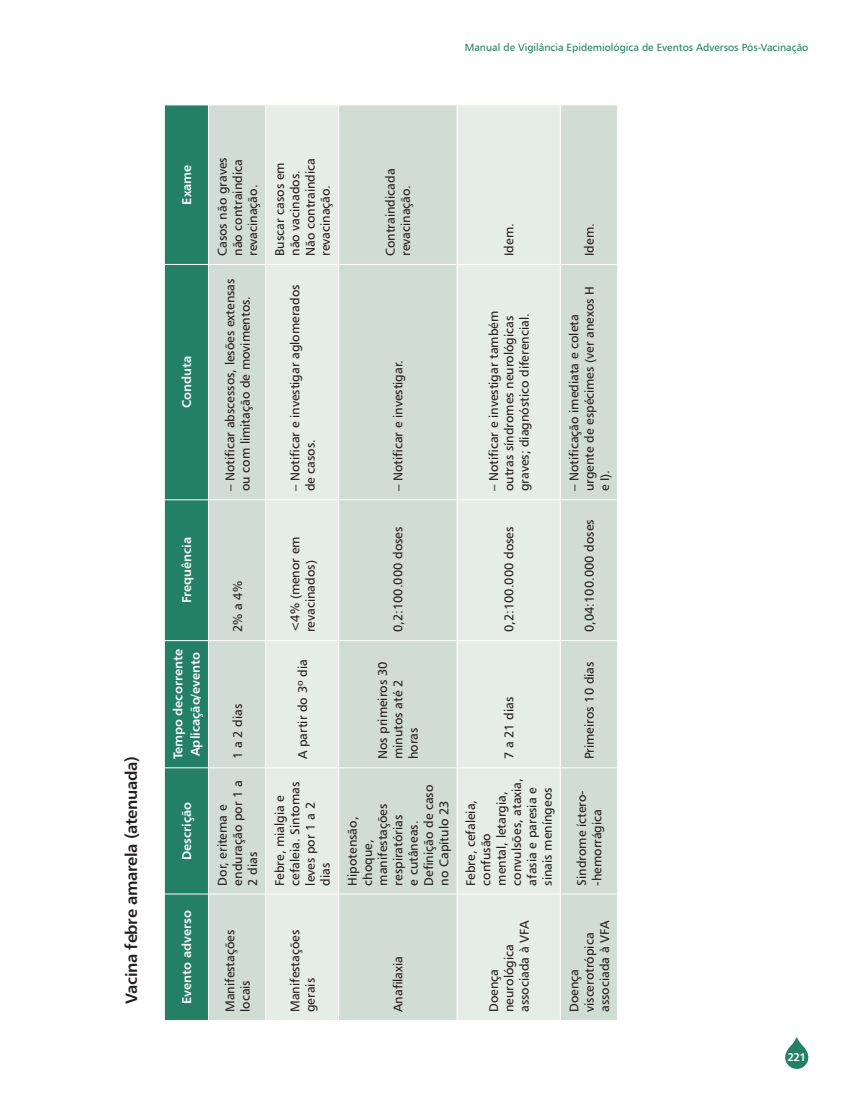
<style>
.page{position:relative;width:851px;height:1106px;background:#fff}
.page>*{position:absolute;margin:0;border:0;box-sizing:border-box;transform-origin:0 0}
.t1{font:16.5px "Humanist 777 BT Bold B";letter-spacing:-.02em;color:#231f20}
.t2{font:12.75px/15.3px "Humanist 777 BT Roman B";color:#231f20}
.t3{font:12.75px/17.4px "Humanist 777 BT Bold B";color:#fff}
.t4{font:11.25px "Humanist 777 BT Bold B";color:#fff}
.t5{font:10.5px "Humanist 777 BT Roman B";color:#248065}
</style>
<div class="page">
<svg style="left:785px;top:1036px;width:23px;height:32px"></svg>
<div style="left:165px;top:106px;width:43px;height:914px;background:#248065"></div>
<div style="left:209px;top:106px;width:408px;height:914px;background:#d1dcd5"></div>
<svg style="left:266px;top:106px;width:294px;height:914px;background:#dde5e0"></svg>
<hr style="left:165px;top:893px;width:43px;height:1px;background:#fff">
<hr style="left:165px;top:767px;width:43px;height:1px;background:#fff">
<hr style="left:165px;top:640px;width:43px;height:1px;background:#fff">
<hr style="left:165px;top:499px;width:43px;height:1px;background:#fff">
<hr style="left:165px;top:264px;width:43px;height:1px;background:#fff">
<hr style="left:209px;top:893px;width:56px;height:1px;background:#fff">
<hr style="left:209px;top:767px;width:56px;height:1px;background:#fff">
<hr style="left:209px;top:640px;width:56px;height:1px;background:#fff">
<hr style="left:209px;top:499px;width:56px;height:1px;background:#fff">
<hr style="left:209px;top:264px;width:56px;height:1px;background:#fff">
<hr style="left:265px;top:894px;width:1px;height:126px;background:#fff">
<hr style="left:265px;top:767px;width:1px;height:127px;background:#fff">
<hr style="left:266px;top:893px;width:72px;height:1px;background:#fff">
<hr style="left:265px;top:640px;width:1px;height:127px;background:#fff">
<hr style="left:266px;top:767px;width:72px;height:1px;background:#fff">
<hr style="left:265px;top:500px;width:1px;height:140px;background:#fff">
<hr style="left:266px;top:640px;width:72px;height:1px;background:#fff">
<hr style="left:265px;top:264px;width:1px;height:236px;background:#fff">
<hr style="left:266px;top:499px;width:72px;height:1px;background:#fff">
<hr style="left:265px;top:105px;width:1px;height:159px;background:#fff">
<hr style="left:266px;top:264px;width:72px;height:1px;background:#fff">
<hr style="left:338px;top:894px;width:1px;height:126px;background:#fff">
<hr style="left:338px;top:767px;width:1px;height:127px;background:#fff">
<hr style="left:339px;top:893px;width:117px;height:1px;background:#fff">
<hr style="left:338px;top:640px;width:1px;height:127px;background:#fff">
<hr style="left:339px;top:767px;width:117px;height:1px;background:#fff">
<hr style="left:338px;top:500px;width:1px;height:140px;background:#fff">
<hr style="left:339px;top:640px;width:117px;height:1px;background:#fff">
<hr style="left:338px;top:264px;width:1px;height:236px;background:#fff">
<hr style="left:339px;top:499px;width:117px;height:1px;background:#fff">
<hr style="left:338px;top:105px;width:1px;height:159px;background:#fff">
<hr style="left:339px;top:264px;width:117px;height:1px;background:#fff">
<hr style="left:456px;top:894px;width:1px;height:126px;background:#fff">
<hr style="left:456px;top:767px;width:1px;height:127px;background:#fff">
<hr style="left:457px;top:893px;width:103px;height:1px;background:#fff">
<hr style="left:456px;top:640px;width:1px;height:127px;background:#fff">
<hr style="left:457px;top:767px;width:103px;height:1px;background:#fff">
<hr style="left:456px;top:500px;width:1px;height:140px;background:#fff">
<hr style="left:457px;top:640px;width:103px;height:1px;background:#fff">
<hr style="left:456px;top:264px;width:1px;height:236px;background:#fff">
<hr style="left:457px;top:499px;width:103px;height:1px;background:#fff">
<hr style="left:456px;top:105px;width:1px;height:159px;background:#fff">
<hr style="left:457px;top:264px;width:103px;height:1px;background:#fff">
<hr style="left:560px;top:894px;width:1px;height:126px;background:#fff">
<hr style="left:560px;top:767px;width:1px;height:127px;background:#fff">
<hr style="left:560px;top:893px;width:57px;height:1px;background:#fff">
<hr style="left:560px;top:640px;width:1px;height:127px;background:#fff">
<hr style="left:560px;top:767px;width:57px;height:1px;background:#fff">
<hr style="left:560px;top:500px;width:1px;height:140px;background:#fff">
<hr style="left:560px;top:640px;width:57px;height:1px;background:#fff">
<hr style="left:560px;top:264px;width:1px;height:236px;background:#fff">
<hr style="left:560px;top:499px;width:57px;height:1px;background:#fff">
<hr style="left:560px;top:105px;width:1px;height:159px;background:#fff">
<hr style="left:560px;top:264px;width:57px;height:1px;background:#fff">
<p class="t5" style="left:464px;top:40px;width:345px">Manual de Vigilância Epidemiológica de Eventos Adversos Pós-Vacinação</p>
<p class="t1" style="left:121px;top:1003px;width:249px;rotate:-90deg">Vacina febre amarela (atenuada)</p>
<p class="t3" style="left:178px;top:205px;width:41px;rotate:-90deg">Exame</p>
<p class="t3" style="left:178px;top:408px;width:54px;rotate:-90deg">Conduta</p>
<p class="t2" style="left:214px;top:256px;width:100px;rotate:-90deg">Casos não graves não contraindica revacinação.</p>
<p class="t2" style="left:222px;top:491px;width:214px;rotate:-90deg">– Notificar abscessos, lesões extensas ou com limitação de movimentos.</p>
<p class="t2" style="left:272px;top:256px;width:99px;rotate:-90deg">Buscar casos em não vacinados.<br>Não contraindica revacinação.</p>
<p class="t2" style="left:287px;top:491px;width:208px;rotate:-90deg">– Notificar e investigar aglomerados de casos.</p>
<p class="t3" style="left:178px;top:603px;width:68px;rotate:-90deg">Frequência</p>
<p class="t3" style="left:169px;top:759px;width:112px;rotate:-90deg">Tempo decorrente<br>Aplicação/evento</p>
<p class="t3" style="left:178px;top:860px;width:60px;rotate:-90deg">Descrição</p>
<p class="t3" style="left:178px;top:1004px;width:95px;rotate:-90deg">Evento adverso</p>
<p class="t2" style="left:230px;top:632px;width:52px;rotate:-90deg">2% a 4%</p>
<p class="t2" style="left:230px;top:759px;width:57px;rotate:-90deg">1 a 2 dias</p>
<p class="t2" style="left:214px;top:885px;width:107px;rotate:-90deg">Dor, eritema e enduração por 1 a<br>2 dias</p>
<p class="t2" style="left:222px;top:1012px;width:84px;rotate:-90deg">Manifestações locais</p>
<p class="t2" style="left:287px;top:632px;width:97px;rotate:-90deg">&lt;4% (menor em revacinados)</p>
<p class="t2" style="left:294px;top:759px;width:101px;rotate:-90deg">A partir do 3º dia</p>
<p class="t2" style="left:272px;top:885px;width:105px;rotate:-90deg">Febre, mialgia e cefaleia. Sintomas leves por 1 a 2 dias</p>
<p class="t2" style="left:287px;top:1012px;width:84px;rotate:-90deg">Manifestações gerais</p>
<p class="t2" style="left:382px;top:256px;width:89px;rotate:-90deg">Contraindicada revacinação.</p>
<p class="t2" style="left:390px;top:491px;width:133px;rotate:-90deg">– Notificar e investigar.</p>
<p class="t2" style="left:390px;top:632px;width:107px;rotate:-90deg">0,2:100.000 doses</p>
<p class="t2" style="left:375px;top:759px;width:99px;rotate:-90deg">Nos primeiros 30 minutos até 2 horas</p>
<p class="t2" style="left:344px;top:885px;width:102px;rotate:-90deg">Hipotensão, choque, manifestações respiratórias<br>e cutâneas.<br>Definição de caso no Capítulo 23</p>
<p class="t2" style="left:390px;top:1012px;width:58px;rotate:-90deg">Anafilaxia</p>
<p class="t2" style="left:501px;top:256px;width:34px;rotate:-90deg">Idem.</p>
<p class="t2" style="left:486px;top:491px;width:182px;rotate:-90deg">– Notificar e investigar também outras síndromes neurológicas graves; diagnóstico diferencial.</p>
<p class="t2" style="left:501px;top:632px;width:107px;rotate:-90deg">0,2:100.000 doses</p>
<p class="t2" style="left:501px;top:759px;width:64px;rotate:-90deg">7 a 21 dias</p>
<p class="t2" style="left:463px;top:885px;width:109px;rotate:-90deg">Febre, cefaleia, confusão<br>mental, letargia, convulsões, ataxia, afasia e paresia e sinais meníngeos</p>
<p class="t2" style="left:581px;top:256px;width:34px;rotate:-90deg">Idem.</p>
<p class="t2" style="left:566px;top:491px;width:207px;rotate:-90deg">– Notificação imediata e coleta urgente de espécimes (ver anexos H e I).</p>
<p class="t2" style="left:581px;top:632px;width:114px;rotate:-90deg">0,04:100.000 doses</p>
<p class="t2" style="left:581px;top:759px;width:99px;rotate:-90deg">Primeiros 10 dias</p>
<p class="t2" style="left:573px;top:885px;width:97px;rotate:-90deg">Sindrome íctero--hemorrágica</p>
<p class="t2" style="left:486px;top:1012px;width:93px;rotate:-90deg">Doença neurológica associada à VFA</p>
<p class="t2" style="left:566px;top:1012px;width:93px;rotate:-90deg">Doença viscerotrópica associada à VFA</p>
<p class="t4" style="left:787px;top:1049px;width:20px">221</p>
</div>
